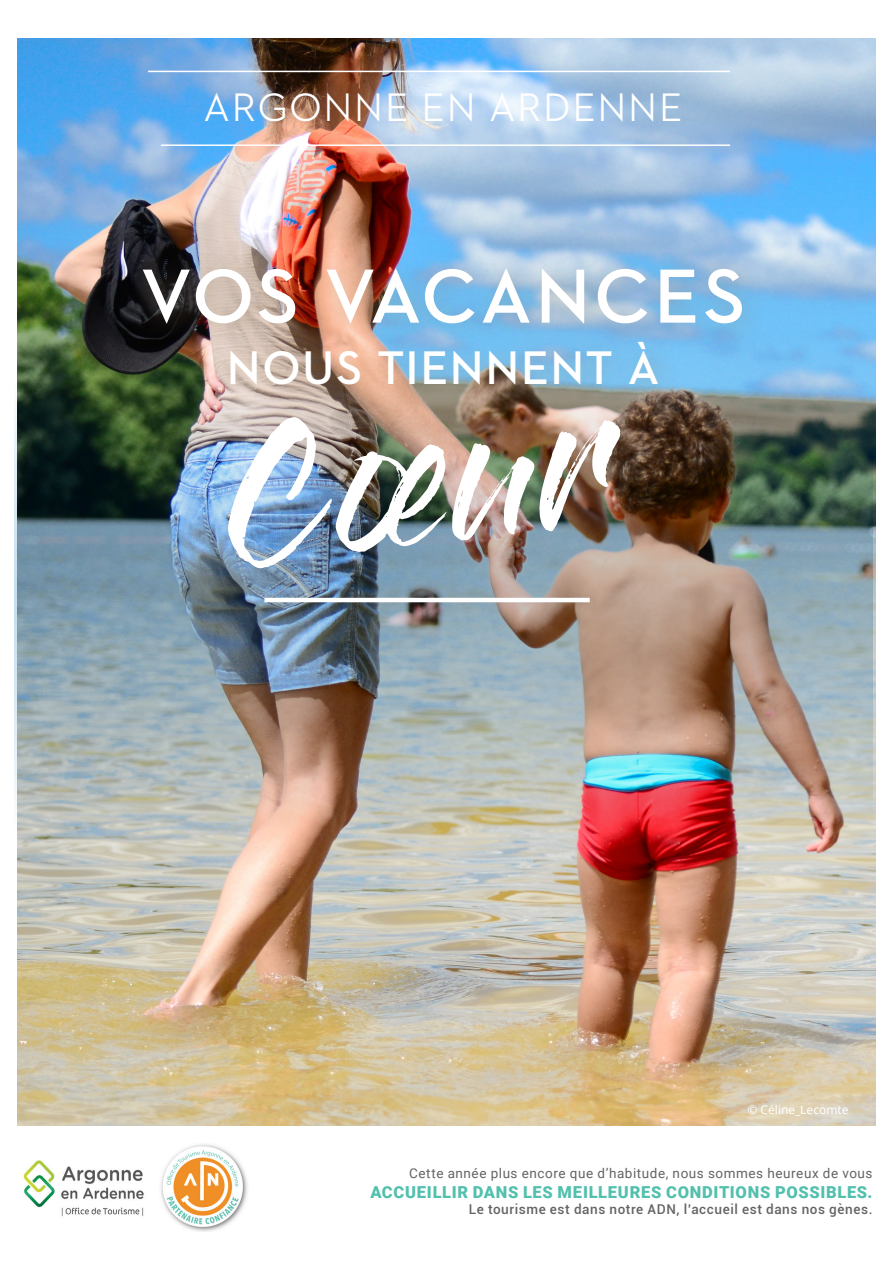
<style>
.page{position:relative;width:893px;height:1263px;background:#fff}
.page>*{position:absolute;margin:0;border:0;box-sizing:border-box;transform-origin:0 0}
.t1{font:137.7px "Gloss And Bloom";color:#fff}
.t2{font:700 78px "Neutraface 2 Display";letter-spacing:.05em;color:#fff}
.t3{font:700 48px "Neutraface 2 Display";letter-spacing:.045em;color:#fff}
.t4{font:500 40.5px "Neutraface 2 Display";letter-spacing:.06em;color:#fff}
.t5{font:900 16.5px "Roboto";letter-spacing:.04em;color:#52c0ad}
.t6{font:13.5px "Roboto";letter-spacing:.045em;color:#636366}
.t7{font:500 13.5px "Roboto";letter-spacing:.04em;color:#636366}
.t8{font:12px "Noto Sans";color:#fff}
.s1{font-size:197.7px}
</style>
<div class="page">
<img style="left:17px;top:38px;width:859px;height:1088px">
<img style="left:14px;top:378px;width:858px;height:451px">
<div style="left:125px;top:249px;width:643px;height:161px;background:#a18b68;opacity:.4"></div>
<hr style="left:161px;top:144px;width:569px;height:2px;background:#fff">
<hr style="left:148px;top:71px;width:582px;height:1px;background:#fff">
<hr style="left:264px;top:598px;width:326px;height:4px;background:#fff">
<img style="left:161px;top:1144px;width:87px;height:87px">
<img style="left:23px;top:1160px;width:121px;height:56px">
<p class="t4" style="left:204px;top:85px;width:480px">ARGONNE EN ARDENNE</p>
<p class="t2" style="left:141px;top:252px;width:605px">VOS VACANCES</p>
<p class="t3" style="left:227px;top:341px;width:433px">NOUS TIENNENT À</p>
<p class="t1" style="left:216px;top:441px;width:390px;rotate:-7deg"><span class="s1">c</span>œur</p>
<p class="t8" style="left:747px;top:1101px;width:103px">© Céline_Lecomte</p>
<p class="t6" style="left:409px;top:1164px;width:465px">Cette année plus encore que d’habitude, nous sommes heureux de vous</p>
<p class="t5" style="left:370px;top:1180px;width:504px">ACCUEILLIR DANS LES MEILLEURES CONDITIONS POSSIBLES.</p>
<p class="t7" style="left:469px;top:1200px;width:405px">Le tourisme est dans notre ADN, l’accueil est dans nos gènes.</p>
</div>
